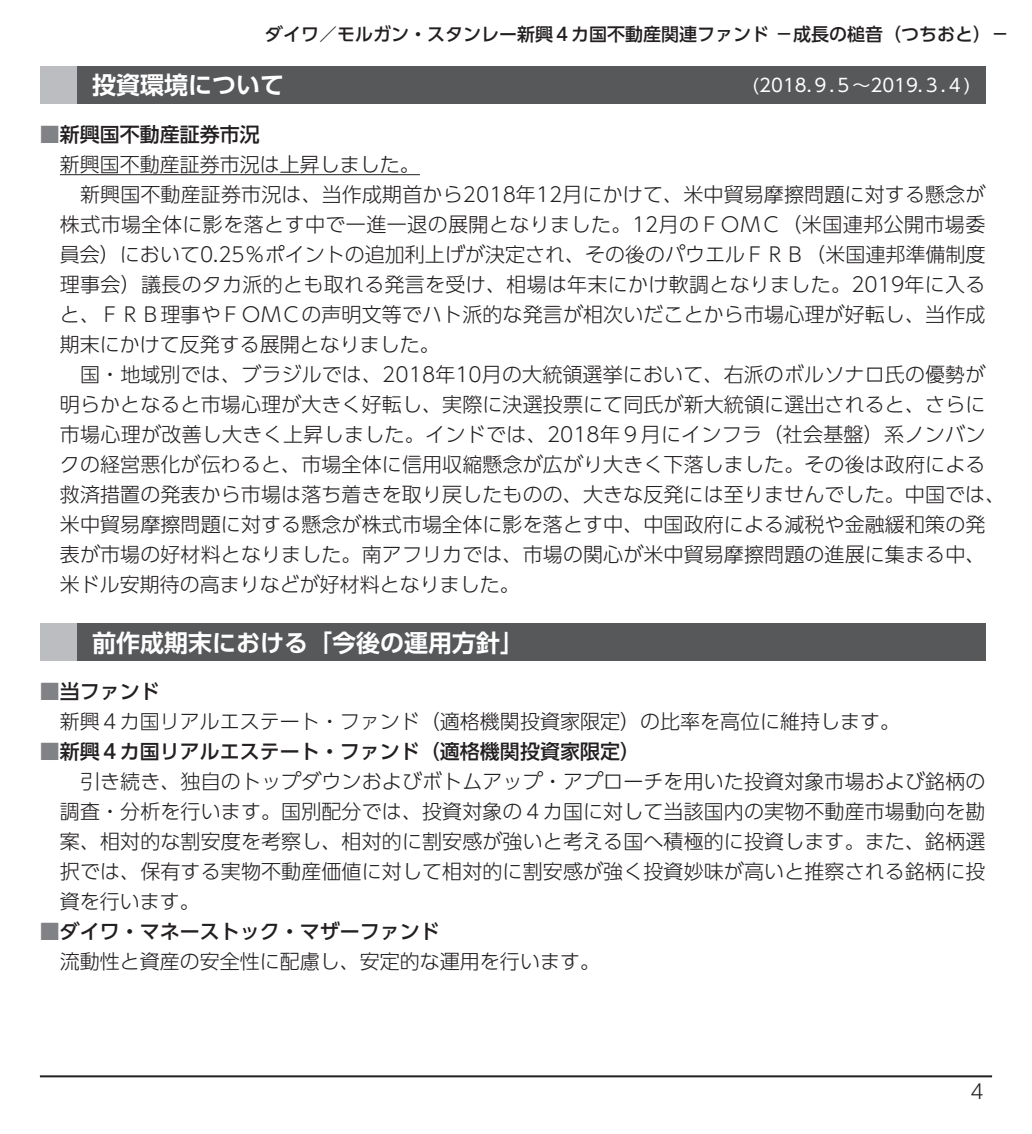
<style>
.page{position:relative;width:1032px;height:1134px;background:#fff}
.page>*{position:absolute;margin:0;border:0;box-sizing:border-box;transform-origin:0 0}
.t1{font:24px "UD Shin Go Pro De Bold 90 msp RKSJ H";color:#fff}
.t2{font:20px/30px "UD Shin Go Pro Light 90 msp RKSJ H";letter-spacing:.005em;color:#231f20}
.t3{font:20px "UD Shin Go Pro Medium 90 msp RKSJ H";color:#231f20}
.t4{font:18px "UD Shin Go Pro Medium 90 msp RKSJ H";color:#231f20}
.t5{font:18px "UD Shin Go Pro Regular 90 msp RKSJ H";color:#fff}
.s1{color:#808285}
</style>
<div class="page">
<hr style="left:40px;top:1075px;width:952px;height:2px;background:#231f20">
<hr style="left:60px;top:174px;width:360px;height:1px;background:#231f20">
<div style="left:40px;top:66px;width:37px;height:37px;background:#bcbdc0"></div>
<div style="left:77px;top:66px;width:908px;height:37px;background:#57585a"></div>
<div style="left:40px;top:624px;width:37px;height:37px;background:#bcbdc0"></div>
<div style="left:77px;top:624px;width:908px;height:37px;background:#57585a"></div>
<p class="t4" style="left:265px;top:27px;width:745px">ダイワ／モルガン・スタンレー新興４カ国不動産関連ファンド －成長の槌音（つちおと）－</p>
<p class="t1" style="left:92px;top:76px;width:193px">投資環境について</p>
<p class="t5" style="left:752px;top:78px;width:219px">(2018.９.５～2019.３.４)</p>
<p class="t3" style="left:40px;top:127px;width:221px"><span class="s1">■</span>新興国不動産証券市況</p>
<p class="t2" style="left:60px;top:152px;width:947px">新興国不動産証券市況は上昇しました。<br>　新興国不動産証券市況は、当作成期首から2018年12月にかけて、米中貿易摩擦問題に対する懸念が株式市場全体に影を落とす中で一進一退の展開となりました。12月のＦＯＭＣ（米国連邦公開市場委員会）において0.25％ポイントの追加利上げが決定され、その後のパウエルＦＲＢ（米国連邦準備制度理事会）議長のタカ派的とも取れる発言を受け、相場は年末にかけ軟調となりました。2019年に入ると、ＦＲＢ理事やＦＯＭＣの声明文等でハト派的な発言が相次いだことから市場心理が好転し、当作成期末にかけて反発する展開となりました。<br>　国・地域別では、ブラジルでは、2018年10月の大統領選挙において、右派のボルソナロ氏の優勢が明らかとなると市場心理が大きく好転し、実際に決選投票にて同氏が新大統領に選出されると、さらに市場心理が改善し大きく上昇しました。インドでは、2018年９月にインフラ（社会基盤）系ノンバンクの経営悪化が伝わると、市場全体に信用収縮懸念が広がり大きく下落しました。その後は政府による救済措置の発表から市場は落ち着きを取り戻したものの、大きな反発には至りませんでした。中国では、米中貿易摩擦問題に対する懸念が株式市場全体に影を落とす中、中国政府による減税や金融緩和策の発表が市場の好材料となりました。南アフリカでは、市場の関心が米中貿易摩擦問題の進展に集まる中、米ドル安期待の高まりなどが好材料となりました。</p>
<p class="t1" style="left:92px;top:633px;width:434px">前作成期末における「今後の運用方針」</p>
<p class="t3" style="left:40px;top:684px;width:121px"><span class="s1">■</span>当ファンド</p>
<p class="t2" style="left:60px;top:709px;width:841px">新興４カ国リアルエステート・ファンド（適格機関投資家限定）の比率を高位に維持します。</p>
<p class="t3" style="left:40px;top:744px;width:601px"><span class="s1">■</span>新興４カ国リアルエステート・ファンド（適格機関投資家限定）</p>
<p class="t2" style="left:60px;top:769px;width:927px;text-align:justify">　引き続き、独自のトップダウンおよびボトムアップ・アプローチを用いた投資対象市場および銘柄の調査・分析を行います。国別配分では、投資対象の４カ国に対して当該国内の実物不動産市場動向を勘案、相対的な割安度を考察し、相対的に割安感が強いと考える国へ積極的に投資します。また、銘柄選択では、保有する実物不動産価値に対して相対的に割安感が強く投資妙味が高いと推察される銘柄に投資を行います。</p>
<p class="t3" style="left:40px;top:924px;width:401px"><span class="s1">■</span>ダイワ・マネーストック・マザーファンド</p>
<p class="t2" style="left:60px;top:949px;width:541px">流動性と資産の安全性に配慮し、安定的な運用を行います。</p>
<p class="t2" style="left:970px;top:1079px;width:15px">4</p>
</div>
